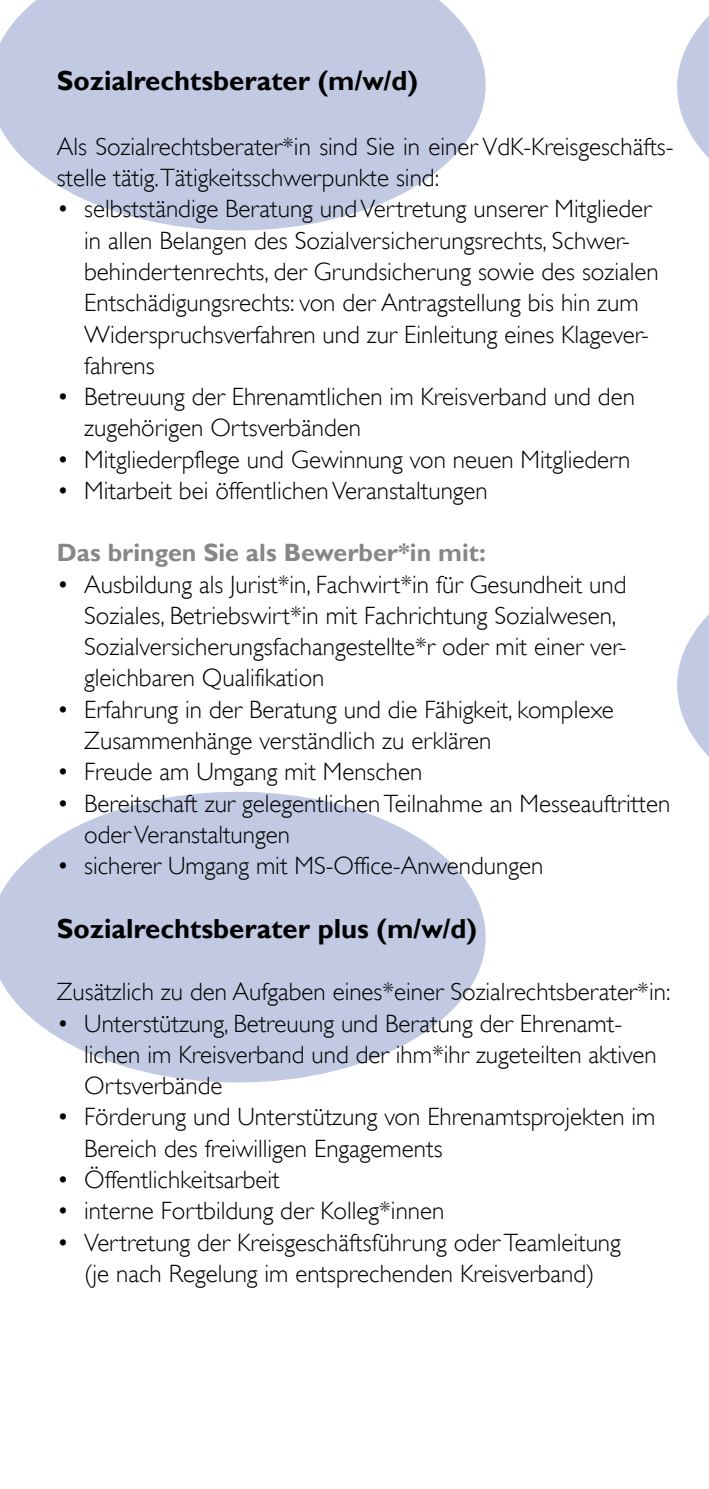
<style>
.page{position:relative;width:709px;height:1489px;background:#fff}
.page>*{position:absolute;margin:0;border:0;box-sizing:border-box;transform-origin:0 0}
.t1{font:700 27.5px "Gill Alt One";color:#000}
.t2{font:300 25px/31.2px "Gill Alt One";color:#000}
.t3{font:700 25px "Gill Alt One";color:#878787}
</style>
<div class="page">
<svg style="left:0;top:0;width:485px;height:230px;background:#cad1e7"></svg>
<svg style="left:0;top:791px;width:485px;height:291px;fill:#c2cae3"></svg>
<svg style="left:677px;top:16px;width:32px;height:142px"></svg>
<svg style="left:677px;top:614px;width:32px;height:143px"></svg>
<p class="t1" style="left:57px;top:65px;width:363px">Sozialrechtsberater (m/w/d)</p>
<p class="t2" style="left:57px;top:131px;width:618px">Als Sozialrechtsberater*in sind Sie in einer VdK-Kreisgeschäfts&shy;stelle tätig.Tätigkeitsschwerpunkte sind:</p>
<p class="t2" style="left:84px;top:193px;width:576px;text-indent:-28px">• selbstständige Beratung und Vertretung unserer Mitglieder in allen Belangen des Sozialversicherungsrechts, Schwer&shy;behindertenrechts, der Grundsicherung sowie des sozialen Entschädigungsrechts: von der Antragstellung bis hin zum Widerspruchsverfahren und zur Einleitung eines Klagever&shy;fahrens</p>
<p class="t2" style="left:84px;top:381px;width:552px;text-indent:-28px">• Betreuung der Ehrenamtlichen im Kreisverband und den zugehörigen Ortsverbänden</p>
<p class="t2" style="left:57px;top:443px;width:575px">• Mitgliederpflege und Gewinnung von neuen Mitgliedern</p>
<p class="t2" style="left:57px;top:475px;width:432px">• Mitarbeit bei öffentlichen Veranstaltungen</p>
<p class="t3" style="left:57px;top:538px;width:430px">Das bringen Sie als Bewerber*in mit:</p>
<p class="t2" style="left:84px;top:568px;width:544px;text-indent:-28px">• Ausbildung als Jurist*in, Fachwirt*in für Gesundheit und Soziales, Betriebswirt*in mit Fachrichtung Sozialwesen, Sozialversicherungsfachangestellte*r oder mit einer ver&shy;gleichbaren Qualifikation</p>
<p class="t2" style="left:84px;top:693px;width:531px;text-indent:-28px">• Erfahrung in der Beratung und die Fähigkeit, komplexe<br>Zusammenhänge verständlich zu erklären</p>
<p class="t2" style="left:57px;top:756px;width:367px">• Freude am Umgang mit Menschen</p>
<p class="t2" style="left:84px;top:787px;width:587px;text-indent:-28px">• Bereitschaft zur gelegentlichen Teilnahme an Messeauftritten oder Veranstaltungen</p>
<p class="t2" style="left:57px;top:850px;width:488px">• sicherer Umgang mit MS-Office-Anwendungen</p>
<p class="t1" style="left:57px;top:912px;width:422px">Sozialrechtsberater plus (m/w/d)</p>
<p class="t2" style="left:57px;top:976px;width:615px">Zusätzlich zu den Aufgaben eines*einer Sozialrechtsberater*in:</p>
<p class="t2" style="left:84px;top:1007px;width:574px;text-indent:-28px">• Unterstützung, Betreuung und Beratung der Ehrenamt&shy;lichen im Kreisverband und der ihm*ihr zugeteilten aktiven<br>Ortsverbände</p>
<p class="t2" style="left:84px;top:1101px;width:573px;text-indent:-28px">• Förderung und Unterstützung von Ehrenamtsprojekten im<br>Bereich des freiwilligen Engagements</p>
<p class="t2" style="left:57px;top:1163px;width:225px">• Öffentlichkeitsarbeit</p>
<p class="t2" style="left:57px;top:1195px;width:389px">• interne Fortbildung der Kolleg*innen</p>
<p class="t2" style="left:57px;top:1226px;width:565px;text-align:center">• Vertretung der Kreisgeschäftsführung oder Teamleitung (je nach Regelung im entsprechenden Kreisverband)</p>
</div>
